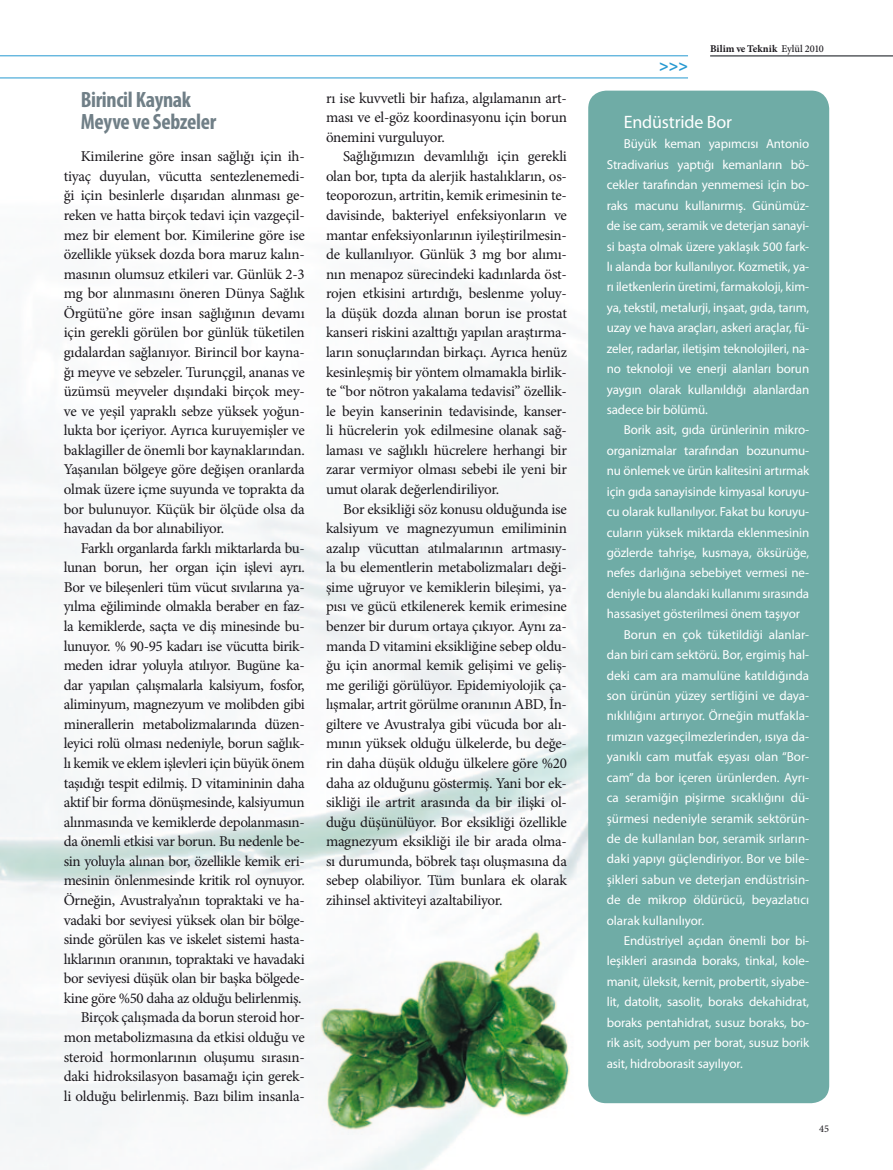
<style>
.page{position:relative;width:893px;height:1170px;background:#fff}
.page>*{position:absolute;margin:0;border:0;box-sizing:border-box;transform-origin:0 0}
.t1{font:700 condensed 22.2px/22.2px "Myriad Pro";letter-spacing:-.015em;color:#707f87}
.t2{font:18px "Myriad Pro";letter-spacing:-.01em;color:#fff}
.t3{font:700 16.2px "Myriad Pro";color:#2699d1}
.t4{font:15px/19.5px "Minion Pro";letter-spacing:-.025em;color:#1a171c;text-align:justify}
.t5{font:13.05px/20.4px "Myriad Pro";letter-spacing:-.01em;color:#fff;text-align:justify}
.t6{font:700 10.35px "Minion Pro";letter-spacing:.005em;color:#1a171c}
.t7{font:10.35px "Minion Pro";color:#1a171c}
.s1{font-weight:500}
</style>
<div class="page">
<img style="left:0;top:55px;width:836px;height:1114px">
<div style="left:588px;top:91px;width:241px;height:1012px;background:#6faca6;border-radius:18px"></div>
<img style="left:315px;top:928px;width:277px;height:205px">
<hr style="left:710px;top:56px;width:183px;height:1px;background:#070c12">
<hr style="left:0;top:56px;width:688px;height:1px;background:#2699d1">
<hr style="left:0;top:78px;width:688px;height:1px;background:#2699d1">
<h1 class="t1" style="left:81px;top:88px;width:137px">Birincil Kaynak<br>Meyve ve Sebzeler</h1>
<p class="t4" style="left:64px;top:147px;width:242px;text-indent:17px">Kimilerine göre insan sağlığı için ih&shy;tiyaç duyulan, vücutta sentezlenemedi&shy;ği için besinlerle dışarıdan alınması ge&shy;reken ve hatta birçok tedavi için vazgeçil&shy;mez bir element bor. Kimilerine göre ise özellikle yüksek dozda bora maruz kalın&shy;masının olumsuz etkileri var. Günlük 2-3 mg bor alınmasını öneren Dünya Sağlık Örgütü’ne göre insan sağlığının devamı için gerekli görülen bor günlük tüketilen gıdalardan sağlanıyor. Birincil bor kayna&shy;ğı meyve ve sebzeler. Turunçgil, ananas ve üzümsü meyveler dışındaki birçok mey&shy;ve ve yeşil yapraklı sebze yüksek yoğun&shy;lukta bor içeriyor. Ayrıca kuruyemişler ve baklagiller de önemli bor kaynaklarından.<br>Yaşanılan bölgeye göre değişen oranlarda olmak üzere içme suyunda ve toprakta da bor bulunuyor. Küçük bir ölçüde olsa da havadan da bor alınabiliyor.</p>
<p class="t4" style="left:64px;top:538px;width:242px;text-align:right">Farklı organlarda farklı miktarlarda bu&shy;lunan borun, her organ için işlevi ayrı.<br>Bor ve bileşenleri tüm vücut sıvılarına ya&shy;yılma eğiliminde olmakla beraber en faz&shy;la kemiklerde, saçta ve diş minesinde bu&shy;lunuyor. % 90-95 kadarı ise vücutta birik&shy;meden idrar yoluyla atılıyor. Bugüne ka&shy;dar yapılan çalışmalarla kalsiyum, fosfor, aliminyum, magnezyum ve molibden gibi minerallerin metabolizmalarında düzen&shy;leyici rolü olması nedeniyle, borun sağlık&shy;lı kemik ve eklem işlevleri için büyük önem taşıdığı tespit edilmiş. D vitamininin daha aktif bir forma dönüşmesinde, kalsiyumun alınmasında ve kemiklerde depolanmasın&shy;da önemli etkisi var borun. Bu nedenle be&shy;sin yoluyla alınan bor, özellikle kemik eri&shy;mesinin önlenmesinde kritik rol oynuyor.<br>Örneğin, Avustralya’nın topraktaki ve ha&shy;vadaki bor seviyesi yüksek olan bir bölge&shy;sinde görülen kas ve iskelet sistemi hasta&shy;lıklarının oranının, topraktaki ve havadaki bor seviyesi düşük olan bir başka bölgede&shy;kine göre %50 daha az olduğu belirlenmiş.<br>Birçok çalışmada da borun steroid hor&shy;mon metabolizmasına da etkisi olduğu ve steroid hormonlarının oluşumu sırasın&shy;daki hidroksilasyon basamağı için gerek&shy;li olduğu belirlenmiş. Bazı bilim insanla-</p>
<p class="t4" style="left:326px;top:88px;width:242px">rı ise kuvvetli bir hafıza, algılamanın art&shy;ması ve el-göz koordinasyonu için borun önemini vurguluyor.</p>
<p class="t4" style="left:326px;top:147px;width:242px;text-indent:17px">Sağlığımızın devamlılığı için gerekli olan bor, tıpta da alerjik hastalıkların, os&shy;teoporozun, artritin, kemik erimesinin te&shy;davisinde, bakteriyel enfeksiyonların ve mantar enfeksiyonlarının iyileştirilmesin&shy;de kullanılıyor. Günlük 3 mg bor alımı&shy;nın menapoz sürecindeki kadınlarda öst&shy;rojen etkisini artırdığı, beslenme yoluy&shy;la düşük dozda alınan borun ise prostat kanseri riskini azalttığı yapılan araştırma&shy;ların sonuçlarından birkaçı. Ayrıca henüz kesinleşmiş bir yöntem olmamakla birlik&shy;te “bor nötron yakalama tedavisi” özellik&shy;le beyin kanserinin tedavisinde, kanser&shy;li hücrelerin yok edilmesine olanak sağ&shy;laması ve sağlıklı hücrelere herhangi bir zarar vermiyor olması sebebi ile yeni bir umut olarak değerlendiriliyor.</p>
<p class="t4" style="left:326px;top:499px;width:242px;text-indent:17px">Bor eksikliği söz konusu olduğunda ise kalsiyum ve magnezyumun emiliminin azalıp vücuttan atılmalarının artmasıy&shy;la bu elementlerin metabolizmaları deği&shy;şime uğruyor ve kemiklerin bileşimi, ya&shy;pısı ve gücü etkilenerek kemik erimesine benzer bir durum ortaya çıkıyor. Aynı za&shy;manda D vitamini eksikliğine sebep oldu&shy;ğu için anormal kemik gelişimi ve geliş&shy;me geriliği görülüyor. Epidemiyolojik ça&shy;lışmalar, artrit görülme oranının ABD, İn&shy;giltere ve Avustralya gibi vücuda bor alı&shy;mının yüksek olduğu ülkelerde, bu değe&shy;rin daha düşük olduğu ülkelere göre %20 daha az olduğunu göstermiş. Yani bor ek&shy;sikliği ile artrit arasında da bir ilişki ol&shy;duğu düşünülüyor. Bor eksikliği özellikle magnezyum eksikliği ile bir arada olma&shy;sı durumunda, böbrek taşı oluşmasına da sebep olabiliyor. Tüm bunlara ek olarak zihinsel aktiviteyi azaltabiliyor.</p>
<p class="t3" style="left:659px;top:55px;width:30px">&gt;&gt;&gt;</p>
<p class="t6" style="left:710px;top:41px;width:115px">Bilim ve Teknik <span class="s1">Eylül 2010</span></p>
<p class="t2" style="left:624px;top:111px;width:110px">Endüstride Bor</p>
<p class="t5" style="left:607px;top:134px;width:204px;text-indent:17px">Büyük keman yapımcısı Antonio Stradivarius yaptığı kemanların bö&shy;cekler tarafından yenmemesi için bo&shy;raks macunu kullanırmış. Günümüz&shy;de ise cam, seramik ve deterjan sanayi&shy;si başta olmak üzere yaklaşık 500 fark&shy;lı alanda bor kullanılıyor. Kozmetik, ya&shy;rı iletkenlerin üretimi, farmakoloji, kim&shy;ya, tekstil, metalurji, inşaat, gıda, tarım, uzay ve hava araçları, askeri araçlar, fü&shy;zeler, radarlar, iletişim teknolojileri, na&shy;no teknoloji ve enerji alanları borun yaygın olarak kullanıldığı alanlardan sadece bir bölümü.</p>
<p class="t5" style="left:624px;top:419px;width:187px">Borik asit, gıda ürünlerinin mikro-</p>
<p class="t5" style="left:607px;top:440px;width:204px">organizmalar tarafından bozunumu-</p>
<p class="t5" style="left:607px;top:460px;width:204px">nu önlemek ve ürün kalitesini artırmak</p>
<p class="t5" style="left:607px;top:481px;width:204px">için gıda sanayisinde kimyasal koruyu-</p>
<p class="t5" style="left:607px;top:501px;width:204px">cu olarak kullanılıyor. Fakat bu koruyu-</p>
<p class="t5" style="left:607px;top:521px;width:204px">cuların yüksek miktarda eklenmesinin</p>
<p class="t5" style="left:607px;top:542px;width:204px">gözlerde tahrişe, kusmaya, öksürüğe,</p>
<p class="t5" style="left:607px;top:562px;width:204px">nefes darlığına sebebiyet vermesi ne-</p>
<p class="t5" style="left:607px;top:583px;width:204px">deniyle bu alandaki kullanımı sırasında</p>
<p class="t5" style="left:607px;top:603px;width:195px">hassasiyet gösterilmesi önem taşıyor</p>
<p class="t5" style="left:624px;top:624px;width:187px">Borun en çok tüketildiği alanlar-</p>
<p class="t5" style="left:607px;top:644px;width:204px">dan biri cam sektörü. Bor, ergimiş hal-</p>
<p class="t5" style="left:607px;top:664px;width:204px">deki cam ara mamulüne katıldığında</p>
<p class="t5" style="left:607px;top:685px;width:204px">son ürünün yüzey sertliğini ve daya-</p>
<p class="t5" style="left:607px;top:705px;width:204px">nıklılığını artırıyor. Örneğin mutfakla-</p>
<p class="t5" style="left:607px;top:726px;width:204px">rımızın vazgeçilmezlerinden, ısıya da-</p>
<p class="t5" style="left:607px;top:746px;width:204px">yanıklı cam mutfak eşyası olan “Bor-</p>
<p class="t5" style="left:607px;top:766px;width:204px">cam” da bor içeren ürünlerden. Ayrı-</p>
<p class="t5" style="left:607px;top:787px;width:204px">ca seramiğin pişirme sıcaklığını dü-</p>
<p class="t5" style="left:607px;top:807px;width:204px">şürmesi nedeniyle seramik sektörün-</p>
<p class="t5" style="left:607px;top:828px;width:204px">de de kullanılan bor, seramik sırların-</p>
<p class="t5" style="left:607px;top:848px;width:204px">daki yapıyı güçlendiriyor. Bor ve bile-</p>
<p class="t5" style="left:607px;top:868px;width:204px">şikleri sabun ve deterjan endüstrisin-</p>
<p class="t5" style="left:607px;top:889px;width:204px">de de mikrop öldürücü, beyazlatıcı</p>
<p class="t5" style="left:607px;top:909px;width:99px">olarak kullanılıyor.</p>
<p class="t5" style="left:624px;top:930px;width:187px">Endüstriyel açıdan önemli bor bi-</p>
<p class="t5" style="left:607px;top:950px;width:204px">leşikleri arasında boraks, tinkal, kole-</p>
<p class="t5" style="left:607px;top:971px;width:204px">manit, üleksit, kernit, probertit, siyabe-</p>
<p class="t5" style="left:607px;top:991px;width:204px">lit, datolit, sasolit, boraks dekahidrat,</p>
<p class="t5" style="left:607px;top:1011px;width:204px">boraks pentahidrat, susuz boraks, bo-</p>
<p class="t5" style="left:607px;top:1032px;width:204px">rik asit, sodyum per borat, susuz borik</p>
<p class="t5" style="left:607px;top:1052px;width:137px">asit, hidroborasit sayılıyor.</p>
<p class="t7" style="left:819px;top:1121px;width:11px">45</p>
</div>
